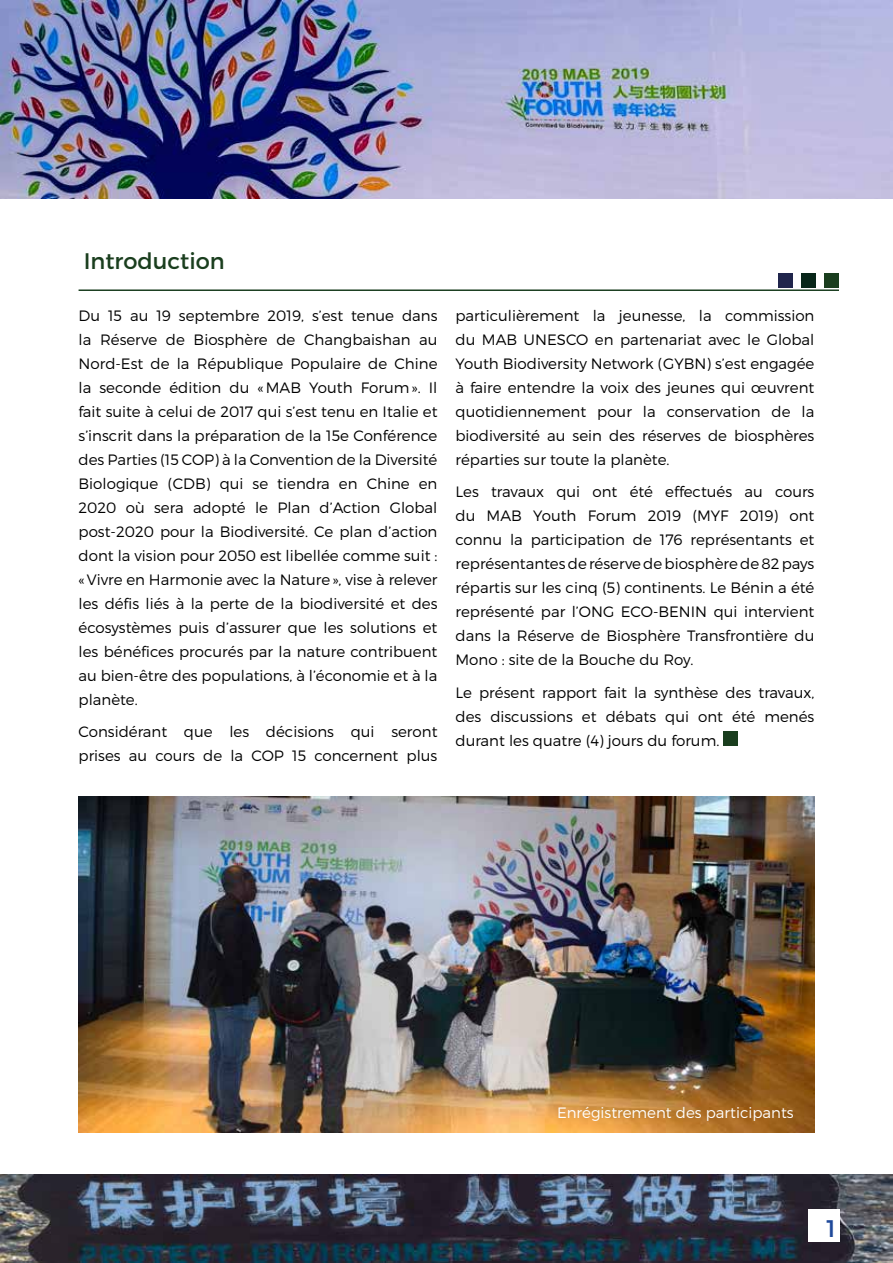
<style>
.page{position:relative;width:893px;height:1263px;background:#fff}
.page>*{position:absolute;margin:0;border:0;box-sizing:border-box;transform-origin:0 0}
.t1{font:24px "Montserrat";color:#1f499a}
.t2{font:22.5px "Montserrat";color:#1a3e1e}
.t3{font:300 15px/24px "Montserrat";color:#000;text-align:justify}
.t4{font:300 15px "Montserrat";color:#fff}
</style>
<div class="page">
<img style="left:0;top:0;width:893px;height:199px">
<img style="left:0;top:1175px;width:893px;height:88px">
<div style="left:808px;top:1209px;width:32px;height:32px;background:#fff"></div>
<hr style="left:79px;top:289px;width:760px;height:2px;background:#1b3e20">
<div style="left:778px;top:273px;width:15px;height:15px;background:#20254c"></div>
<div style="left:801px;top:273px;width:15px;height:15px;background:#082619"></div>
<div style="left:824px;top:273px;width:15px;height:15px;background:#1a3e1e"></div>
<div style="left:723px;top:731px;width:15px;height:15px;background:#1a3e1e"></div>
<img style="left:79px;top:797px;width:735px;height:336px">
<h2 class="t2" style="left:84px;top:247px;width:143px">Introduction</h2>
<p class="t3" style="left:79px;top:303px;width:360px">Du 15 au 19 septembre 2019, s’est tenue dans la Réserve de Biosphère de Changbaishan au Nord-Est de la République Populaire de Chine la seconde édition du «MAB Youth Forum». Il fait suite à celui de 2017 qui s’est tenu en Italie et s’inscrit dans la préparation de la 15e Conférence des Parties (15 COP) à la Convention de la Diversité Biologique (CDB) qui se tiendra en Chine en 2020 où sera adopté le Plan d’Action Global post-2020 pour la Biodiversité. Ce plan d’action dont la vision pour 2050 est libellée comme suit : «Vivre en Harmonie avec la Nature», vise à relever les défis liés à la perte de la biodiversité et des écosystèmes puis d’assurer que les solutions et les bénéfices procurés par la nature contribuent au bien-être des populations, à l’économie et à la planète.</p>
<p class="t3" style="left:79px;top:720px;width:360px">Considérant que les décisions qui seront prises au cours de la COP 15 concernent plus</p>
<p class="t3" style="left:455px;top:303px;width:360px">particulièrement la jeunesse, la commission du MAB UNESCO en partenariat avec le Global Youth Biodiversity Network (GYBN) s’est engagée à faire entendre la voix des jeunes qui œuvrent quotidiennement pour la conservation de la biodiversité au sein des réserves de biosphères réparties sur toute la planète.</p>
<p class="t3" style="left:455px;top:480px;width:360px">Les travaux qui ont été effectués au cours du MAB Youth Forum 2019 (MYF 2019) ont connu la participation de 176 représentants et représentantes de réserve de biosphère de 82 pays répartis sur les cinq (5) continents. Le Bénin a été représenté par l’ONG ECO-BENIN qui intervient dans la Réserve de Biosphère Transfrontière du Mono : site de la Bouche du Roy.</p>
<p class="t3" style="left:455px;top:680px;width:360px">Le présent rapport fait la synthèse des travaux, des discussions et débats qui ont été menés durant les quatre (4) jours du forum.</p>
<p class="t4" style="left:557px;top:1104px;width:238px">Enrégistrement des participants</p>
<h1 class="t1" style="left:826px;top:1213px;width:11px">1</h1>
</div>
